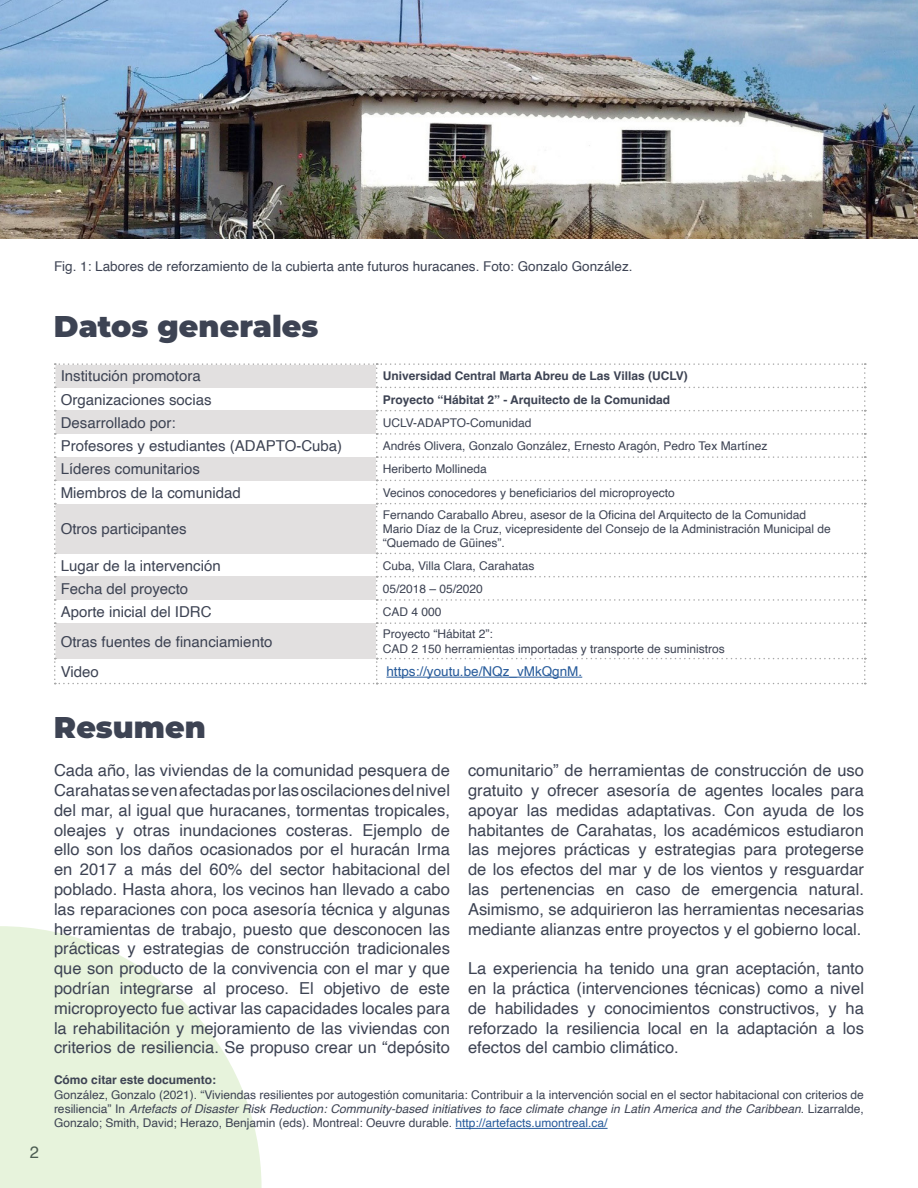
<style>
.page{position:relative;width:918px;height:1188px;background:#fff}
.page>*{position:absolute;margin:0;border:0;box-sizing:border-box;transform-origin:0 0}
.t1{font:900 30px "Montserrat";color:#3d4353}
.t2{font:16.5px/19.8px "Helvetica";color:#3d4353;text-align:justify}
.t3{font:15px "Helvetica";color:#3d4353}
.t4{font:13.5px "Helvetica";color:#3d4353}
.t5{font:13.5px "Helvetica";color:#275b9b}
.t6{font:12px/14.4px "Helvetica";color:#3d4353}
.t7{font:700 12px "Helvetica";color:#3d4353}
.s1{font-style:italic}
.s2{color:#275b9b}
</style>
<div class="page">
<svg style="left:0;top:926px;width:262px;height:262px;fill:#e7f3dc"></svg>
<img style="left:0;top:0;width:918px;height:239px">
<hr style="left:456px;top:1128px;width:152px;height:1px;background:#275b9b">
<svg style="left:54px;top:363px;width:812px;height:321px"></svg>
<hr style="left:386px;top:677px;width:196px;height:1px;background:#275b9b">
<p class="t4" style="left:54px;top:255px;width:580px">Fig. 1: Labores de reforzamiento de la cubierta ante futuros huracanes. Foto: Gonzalo González.</p>
<p class="t2" style="left:30px;top:1143px;width:11px">2</p>
<h1 class="t1" style="left:54px;top:304px;width:266px">Datos generales</h1>
<p class="t3" style="left:61px;top:365px;width:142px">Institución promotora</p>
<p class="t7" style="left:383px;top:369px;width:307px">Universidad Central Marta Abreu de Las Villas (UCLV)</p>
<p class="t3" style="left:61px;top:388px;width:152px">Organizaciones socias</p>
<p class="t7" style="left:383px;top:392px;width:289px">Proyecto “Hábitat 2” - Arquitecto de la Comunidad</p>
<p class="t3" style="left:61px;top:411px;width:117px">Desarrollado por:</p>
<p class="t6" style="left:383px;top:416px;width:150px">UCLV-ADAPTO-Comunidad</p>
<p class="t3" style="left:61px;top:434px;width:283px">Profesores y estudiantes (ADAPTO-Cuba)</p>
<p class="t6" style="left:383px;top:439px;width:386px">Andrés Olivera, Gonzalo González, Ernesto Aragón, Pedro Tex Martínez</p>
<p class="t3" style="left:61px;top:458px;width:141px">Líderes comunitarios</p>
<p class="t6" style="left:383px;top:462px;width:106px">Heriberto Mollineda</p>
<p class="t3" style="left:61px;top:481px;width:182px">Miembros de la comunidad</p>
<p class="t6" style="left:383px;top:485px;width:294px">Vecinos conocedores y beneficiarios del microproyecto</p>
<p class="t3" style="left:61px;top:517px;width:127px">Otros participantes</p>
<p class="t6" style="left:383px;top:508px;width:450px">Fernando Caraballo Abreu, asesor de la Oficina del Arquitecto de la Comunidad<br>Mario Díaz de la Cruz, vicepresidente del Consejo de la Administración Municipal de “Quemado de Güines”.</p>
<p class="t3" style="left:61px;top:554px;width:162px">Lugar de la intervención</p>
<p class="t6" style="left:383px;top:559px;width:153px">Cuba, Villa Clara, Carahatas</p>
<p class="t3" style="left:61px;top:577px;width:129px">Fecha del proyecto</p>
<p class="t6" style="left:383px;top:582px;width:102px">05/2018 – 05/2020</p>
<p class="t3" style="left:61px;top:600px;width:152px">Aporte inicial del IDRC</p>
<p class="t6" style="left:383px;top:605px;width:60px">CAD 4 000</p>
<p class="t3" style="left:61px;top:630px;width:213px">Otras fuentes de financiamiento</p>
<p class="t6" style="left:383px;top:627px;width:344px">Proyecto “Hábitat 2”:<br>CAD 2 150 herramientas importadas y transporte de suministros</p>
<p class="t3" style="left:61px;top:660px;width:40px">Video</p>
<p class="t5" style="left:386px;top:661px;width:197px">https://youtu.be/NQz_vMkQgnM.</p>
<h1 class="t1" style="left:54px;top:705px;width:153px">Resumen</h1>
<p class="t2" style="left:54px;top:761px;width:398px">Cada año, las viviendas de la comunidad pesquera de Carahatas se ven afectadas por las oscilaciones del nivel del mar, al igual que huracanes, tormentas tropicales, oleajes y otras inundaciones costeras. Ejemplo de ello son los daños ocasionados por el huracán Irma en 2017 a más del 60% del sector habitacional del poblado. Hasta ahora, los vecinos han llevado a cabo las reparaciones con poca asesoría técnica y algunas herramientas de trabajo, puesto que desconocen las prácticas y estrategias de construcción tradicionales que son producto de la convivencia con el mar y que podrían integrarse al proceso. El objetivo de este microproyecto fue activar las capacidades locales para la rehabilitación y mejoramiento de las viviendas con criterios de resiliencia. Se propuso crear un “depósito</p>
<p class="t2" style="left:468px;top:761px;width:398px">comunitario” de herramientas de construcción de uso gratuito y ofrecer asesoría de agentes locales para apoyar las medidas adaptativas. Con ayuda de los habitantes de Carahatas, los académicos estudiaron las mejores prácticas y estrategias para protegerse de los efectos del mar y de los vientos y resguardar las pertenencias en caso de emergencia natural.<br>Asimismo, se adquirieron las herramientas necesarias mediante alianzas entre proyectos y el gobierno local.</p>
<p class="t2" style="left:468px;top:959px;width:398px">La experiencia ha tenido una gran aceptación, tanto en la práctica (intervenciones técnicas) como a nivel de habilidades y conocimientos constructivos, y ha reforzado la resiliencia local en la adaptación a los efectos del cambio climático.</p>
<p class="t7" style="left:54px;top:1073px;width:164px">Cómo citar este documento:</p>
<p class="t6" style="left:54px;top:1088px;width:811px;text-align:justify">González, Gonzalo (2021). “Viviendas resilientes por autogestión comunitaria: Contribuir a la intervención social en el sector habitacional con criterios de resiliencia” In <span class="s1">Artefacts of Disaster Risk Reduction: Community-based initiatives to face climate change in Latin America and the Caribbean</span>. Lizarralde, Gonzalo; Smith, David; Herazo, Benjamin (eds). Montreal: Oeuvre durable. <span class="s2">http://artefacts.umontreal.ca/</span></p>
</div>
